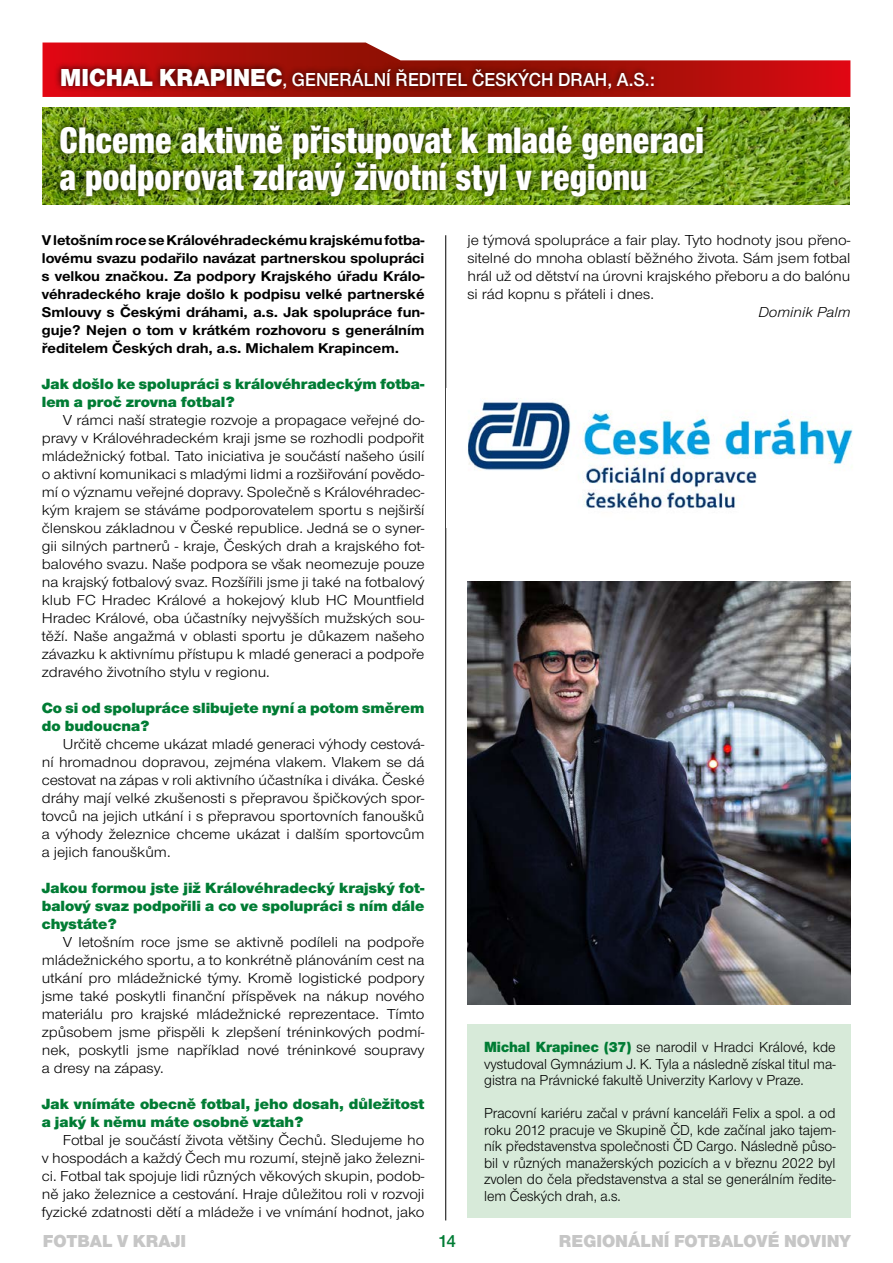
<style>
.page{position:relative;width:893px;height:1263px;background:#fff}
.page>*{position:absolute;margin:0;border:0;box-sizing:border-box;transform-origin:0 0}
.t1{font:38.25px/37.5px "Nimbus Sans Novus TOT Bla Con";color:#fff;scale:.93 1}
.t2{font:19.5px "Nimbus Sans Novus TOT Sem Bol";color:#fff;scale:.94 1}
.t3{font:900 18px "Nimbus Sans Novus TOT";color:#c6c6c6}
.t4{font:18px "Nimbus Sans Novus TOT Sem Bol";color:#007c34}
.t5{font:900 15.3px/18px "Nimbus Sans Novus TOT";color:#007c34;scale:1.05 1}
.t6{font:15px/18px "Nimbus Sans Novus TOT";color:#000;text-align:justify;scale:1.07 1}
.t7{font:15px/16.5px "Nimbus Sans Novus TOT";color:#000;text-align:justify}
.t8{font:italic 15px "Nimbus Sans Novus TOT";color:#000;scale:1.07 1}
.t9{font:700 14.7px/18px "Nimbus Sans Novus TOT";color:#000;text-align:justify;scale:1.07 1}
.s1{font-family:"Nimbus Sans Novus TOT";font-weight:900;font-size:25.5px}
.s2{font-weight:900;font-size:15.3px;color:#007c34}
</style>
<div class="page">
<img style="left:42px;top:107px;width:808px;height:98px">
<div style="left:54px;top:118px;width:656px;height:85px;background:#000;opacity:.75"></div>
<svg style="left:43px;top:43px;width:807px;height:54px"></svg>
<div style="left:54px;top:62px;width:606px;height:33px;background:#000;opacity:.75"></div>
<hr style="left:445px;top:235px;width:1px;height:985px;background:#000">
<div style="left:467px;top:1024px;width:383px;height:193px;background:#d7ead9"></div>
<img style="left:467px;top:401px;width:386px;height:108px">
<img style="left:467px;top:582px;width:384px;height:422px">
<h2 class="t2" style="left:60px;top:68px;width:634px"><span class="s1">MICHAL KRAPINEC</span>, GENERÁLNÍ ŘEDITEL ČESKÝCH DRAH, A.S.:</h2>
<h1 class="t1" style="left:60px;top:121px;width:694px">Chceme aktivně přistupovat k mladé generaci a podporovat zdravý životní styl v regionu</h1>
<p class="t9" style="left:42px;top:231px;width:359px">V letošním roce se Královéhradeckému krajskému fotba&shy;lovému svazu podařilo navázat partnerskou spolupráci s velkou značkou. Za podpory Krajského úřadu Králo&shy;véhradeckého kraje došlo k podpisu velké partnerské Smlouvy s Českými dráhami, a.s. Jak spolupráce fun&shy;guje? Nejen o tom v krátkém rozhovoru s generálním ředitelem Českých drah, a.s. Michalem Krapincem.</p>
<p class="t5" style="left:42px;top:375px;width:366px">Jak došlo ke spolupráci s královéhradeckým fotba&shy;lem a proč zrovna fotbal?</p>
<p class="t6" style="left:42px;top:411px;width:359px;text-indent:21px">V rámci naší strategie rozvoje a propagace veřejné do&shy;pravy v Královéhradeckém kraji jsme se rozhodli podpořit mládežnický fotbal. Tato iniciativa je součástí našeho úsilí o aktivní komunikaci s mladými lidmi a rozšiřování povědo&shy;mí o významu veřejné dopravy. Společně s Královéhradec&shy;kým krajem se stáváme podporovatelem sportu s nejširší členskou základnou v České republice. Jedná se o syner&shy;gii silných partnerů - kraje, Českých drah a krajského fot&shy;balového svazu. Naše podpora se však neomezuje pouze na krajský fotbalový svaz. Rozšířili jsme ji také na fotbalový klub FC Hradec Králové a hokejový klub HC Mountfield Hradec Králové, oba účastníky nejvyšších mužských sou&shy;těží. Naše angažmá v oblasti sportu je důkazem našeho závazku k aktivnímu přístupu k mladé generaci a podpoře zdravého životního stylu v regionu.</p>
<p class="t5" style="left:42px;top:699px;width:366px">Co si od spolupráce slibujete nyní a potom směrem do budoucna?</p>
<p class="t6" style="left:42px;top:735px;width:359px;text-indent:21px">Určitě chceme ukázat mladé generaci výhody cestová&shy;ní hromadnou dopravou, zejména vlakem. Vlakem se dá cestovat na zápas v roli aktivního účastníka i diváka. České dráhy mají velké zkušenosti s přepravou špičkových spor&shy;tovců na jejich utkání i s přepravou sportovních fanoušků a výhody železnice chceme ukázat i dalším sportovcům a jejich fanouškům.</p>
<p class="t5" style="left:42px;top:879px;width:366px;text-align:justify">Jakou formou jste již Královéhradecký krajský fot&shy;balový svaz podpořili a co ve spolupráci s ním dále chystáte?</p>
<p class="t6" style="left:42px;top:933px;width:359px;text-indent:21px">V letošním roce jsme se aktivně podíleli na podpoře mládežnického sportu, a to konkrétně plánováním cest na utkání pro mládežnické týmy. Kromě logistické podpory jsme také poskytli finanční příspěvek na nákup nového materiálu pro krajské mládežnické reprezentace. Tímto způsobem jsme přispěli k zlepšení tréninkových podmí&shy;nek, poskytli jsme například nové tréninkové soupravy a dresy na zápasy.</p>
<p class="t5" style="left:42px;top:1095px;width:366px">Jak vnímáte obecně fotbal, jeho dosah, důležitost a jaký k němu máte osobně vztah?</p>
<p class="t6" style="left:42px;top:1131px;width:359px;text-indent:21px">Fotbal je součástí života většiny Čechů. Sledujeme ho v hospodách a každý Čech mu rozumí, stejně jako železni&shy;ci. Fotbal tak spojuje lidi různých věkových skupin, podob&shy;ně jako železnice a cestování. Hraje důležitou roli v rozvoji fyzické zdatnosti dětí a mládeže i ve vnímání hodnot, jako</p>
<p class="t6" style="left:467px;top:231px;width:360px">je týmová spolupráce a fair play. Tyto hodnoty jsou přeno&shy;sitelné do mnoha oblastí běžného života. Sám jsem fotbal hrál už od dětství na úrovni krajského přeboru a do balónu si rád kopnu s přáteli i dnes.</p>
<p class="t8" style="left:758px;top:304px;width:88px">Dominik Palm</p>
<p class="t7" style="left:484px;top:1039px;width:353px"><span class="s2">Michal Krapinec (37)</span> se narodil v Hradci Králové, kde vystudoval Gymnázium J. K. Tyla a následně získal titul ma&shy;gistra na Právnické fakultě Univerzity Karlovy v Praze.</p>
<p class="t7" style="left:484px;top:1105px;width:353px">Pracovní kariéru začal v právní kanceláři Felix a spol. a od roku 2012 pracuje ve Skupině ČD, kde začínal jako tajem&shy;ník představenstva společnosti ČD Cargo. Následně půso&shy;bil v různých manažerských pozicích a v březnu 2022 byl zvolen do čela představenstva a stal se generálním ředite&shy;lem Českých drah, a.s.</p>
<p class="t3" style="left:43px;top:1230px;width:145px">FOTBAL V KRAJI</p>
<p class="t4" style="left:438px;top:1230px;width:20px">14</p>
<p class="t3" style="left:559px;top:1230px;width:293px">REGIONÁLNÍ FOTBALOVÉ NOVINY</p>
</div>
